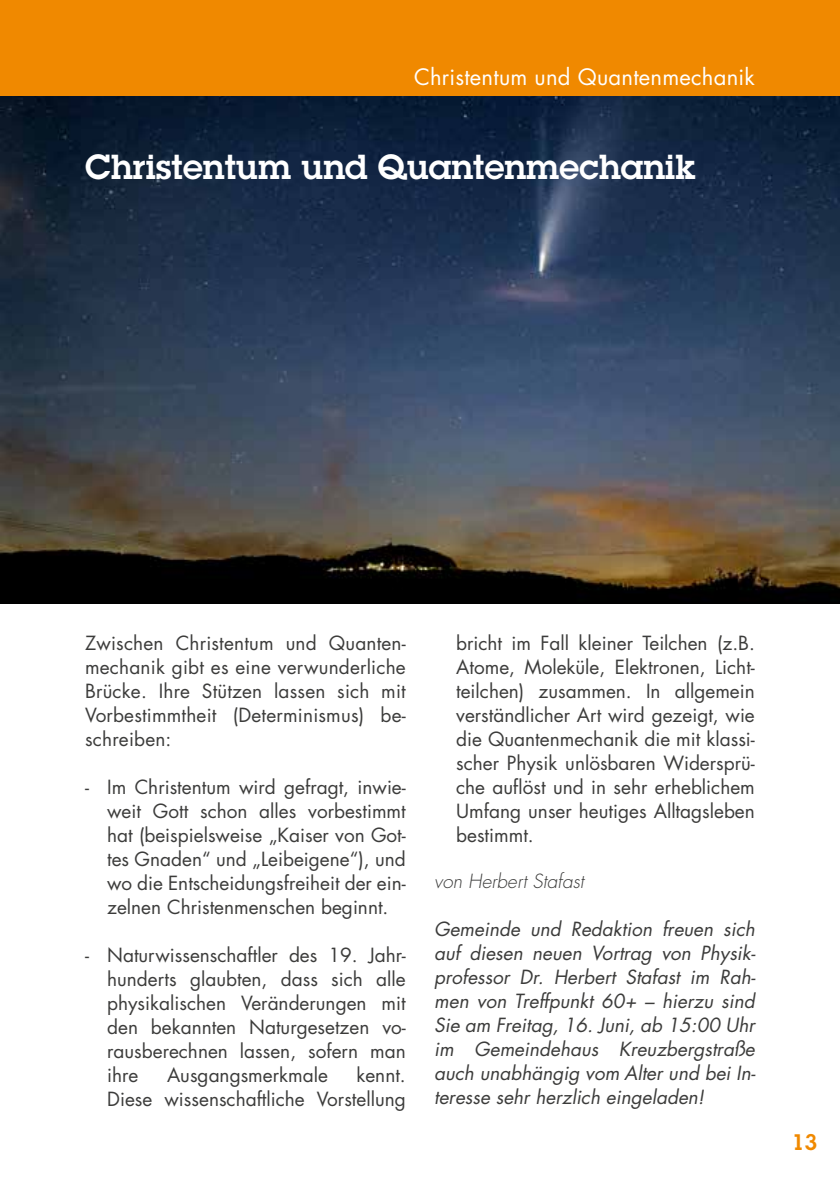
<style>
.page{position:relative;width:840px;height:1191px;background:#fff}
.page>*{position:absolute;margin:0;border:0;box-sizing:border-box;transform-origin:0 0}
.t1{font:600 34px "Lubalin Graph";color:#fff}
.t2{font:22px "Futura";letter-spacing:.01em;color:#fff}
.t3{font:600 22px "Lubalin Graph";color:#f08900}
.t4{font:19px/24px "Futura";color:#3c3c3b;text-align:justify}
.t5{font:italic 19px/24px "Futura";color:#3c3c3b;text-align:justify}
.t6{font:italic 300 19px "Futura";color:#3c3c3b}
</style>
<div class="page">
<div style="left:0;top:0;width:839px;height:96px;background:#f08900"></div>
<img style="left:0;top:97px;width:839px;height:506px">
<p class="t2" style="left:414px;top:62px;width:342px">Christentum und Quantenmechanik</p>
<h1 class="t1" style="left:85px;top:145px;width:611px">Christentum und Quantenmechanik</h1>
<p class="t4" style="left:85px;top:630px;width:322px">Zwischen Christentum und Quanten&shy;mechanik gibt es eine verwunderliche Brücke. Ihre Stützen lassen sich mit Vorbestimmtheit (Determinismus) be&shy;schreiben:</p>
<p class="t4" style="left:107px;top:774px;width:300px;text-indent:-22px">- Im Christentum wird gefragt, inwie&shy;weit Gott schon alles vorbestimmt hat (beispielsweise „Kaiser von Got&shy;tes Gnaden“ und „Leibeigene“), und wo die Entscheidungsfreiheit der ein&shy;zelnen Christenmenschen beginnt.</p>
<p class="t4" style="left:107px;top:942px;width:300px;text-indent:-22px">- Naturwissenschaftler des 19. Jahr&shy;hunderts glaubten, dass sich alle physikalischen Veränderungen mit den bekannten Naturgesetzen vo&shy;rausberechnen lassen, sofern man ihre</p>
<p class="t4" style="left:107px;top:1062px;width:300px;text-align:right">kennt.<br>Diese wissenschaftliche Vorstellung</p>
<p class="t4" style="left:167px;top:1062px;width:162px">Ausgangsmerkmale</p>
<p class="t4" style="left:456px;top:630px;width:300px">bricht im Fall kleiner Teilchen (z.B.<br>Atome, Moleküle, Elektronen, Licht&shy;teilchen) zusammen. In allgemein verständlicher Art wird gezeigt, wie die Quantenmechanik die mit klassi&shy;scher Physik unlösbaren Widersprü&shy;che auflöst und in sehr erheblichem Umfang unser heutiges Alltagsleben bestimmt.</p>
<p class="t6" style="left:434px;top:869px;width:151px">von Herbert Stafast</p>
<p class="t5" style="left:434px;top:917px;width:323px">Gemeinde und Redaktion freuen sich auf diesen neuen Vortrag von Physik&shy;professor Dr. Herbert Stafast im Rah&shy;men von Treffpunkt 60+ – hierzu sind Sie am Freitag, 16. Juni, ab 15:00 Uhr im Gemeindehaus Kreuzbergstraße auch unabhängig vom Alter und bei In&shy;teresse sehr herzlich eingeladen!</p>
<p class="t3" style="left:791px;top:1127px;width:27px">13</p>
</div>
